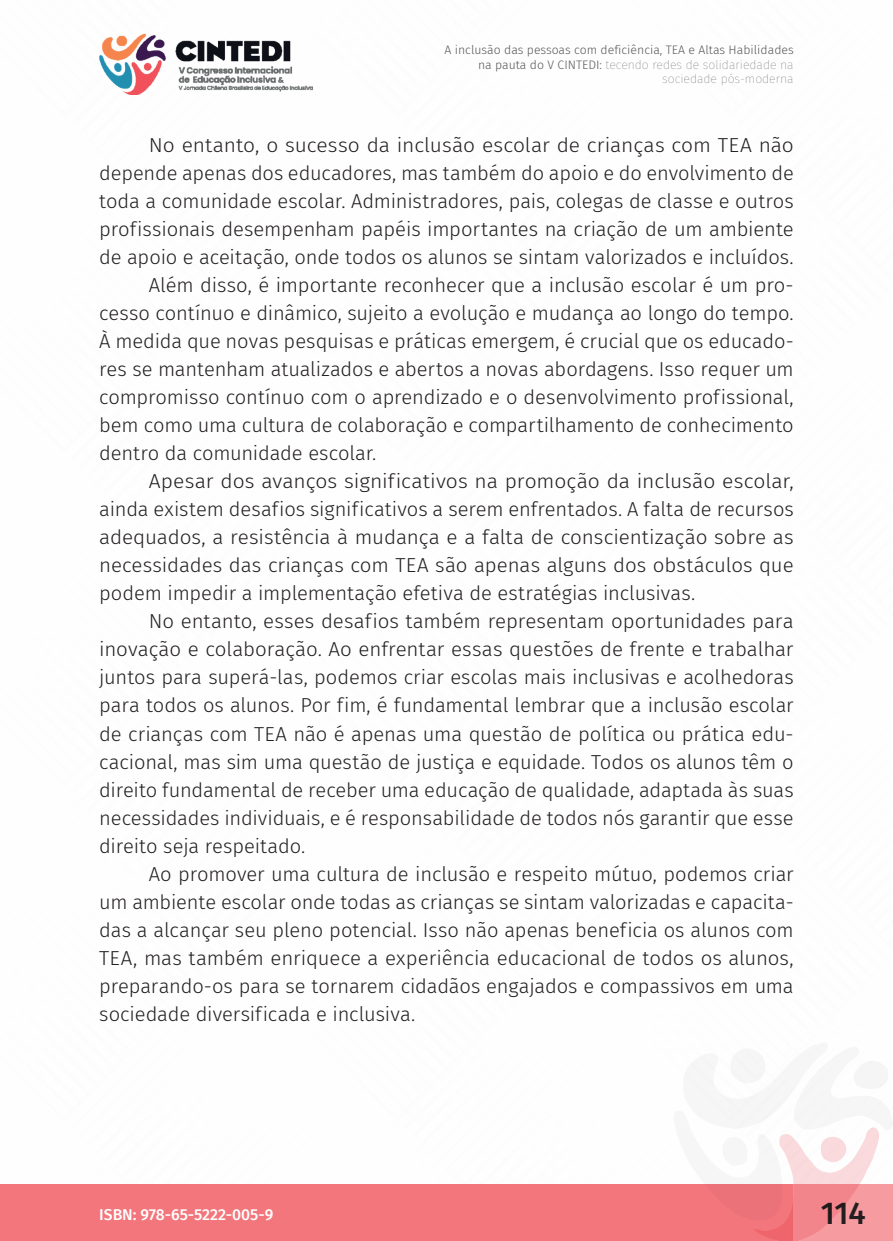
<style>
.page{position:relative;width:893px;height:1241px;background:#fff}
.page>*{position:absolute;margin:0;border:0;box-sizing:border-box;transform-origin:0 0}
.t1{font:500 31.5px "Fira Sans";color:#231f20}
._6_CORPO{font:300 20.12px/28px "Fira Sans";letter-spacing:-.005em;color:#231f20;text-align:justify}
._6_CORPO-2{font:300 20.12px/28px "Fira Sans";letter-spacing:-.005em;color:#231f20;text-align:justify;scale:1.04 1}
.t2{font:500 15.75px "Fira Sans";color:#fff}
.t3{font:300 12.25px/14.7px "Fira Sans";color:#57585a;text-align:right}
.s1{font-weight:100}
</style>
<div class="page">
<div style="left:0;top:1184px;width:794px;height:56px;background:#f2767c"></div>
<img style="left:99px;top:33px;width:214px;height:61px">
<svg style="left:688px;top:1049px;width:205px;height:191px"></svg>
<p class="t3" style="left:444px;top:42px;width:351px">A inclusão das pessoas com deficiência, TEA e Altas Habilidades na pauta do V CINTEDI: <span class="s1">tecendo redes de solidariedade na sociedade pós-moderna</span></p>
<p class="_6_CORPO-2" style="left:99px;top:131px;width:669px;text-indent:50px">No entanto, o sucesso da inclusão escolar de crianças com TEA não depende apenas dos educadores, mas também do apoio e do envolvimento de toda a comunidade escolar. Administradores, pais, colegas de classe e outros profissionais desempenham papéis importantes na criação de um ambiente de apoio e aceitação, onde todos os alunos se sintam valorizados e incluídos.</p>
<p class="_6_CORPO" style="left:99px;top:271px;width:696px;text-indent:50px">Além disso, é importante reconhecer que a inclusão escolar é um pro&shy;cesso contínuo e dinâmico, sujeito a evolução e mudança ao longo do tempo.<br>À medida que novas pesquisas e práticas emergem, é crucial que os educado&shy;res se mantenham atualizados e abertos a novas abordagens. Isso requer um compromisso contínuo com o aprendizado e o desenvolvimento profissional, bem como uma cultura de colaboração e compartilhamento de conhecimento dentro da comunidade escolar.</p>
<p class="_6_CORPO-2" style="left:99px;top:467px;width:669px;text-indent:50px">Apesar dos avanços significativos na promoção da inclusão escolar, ainda existem desafios significativos a serem enfrentados. A falta de recursos adequados, a resistência à mudança e a falta de conscientização sobre as necessidades das crianças com TEA são apenas alguns dos obstáculos que podem impedir a implementação efetiva de estratégias inclusivas.</p>
<p class="_6_CORPO" style="left:99px;top:607px;width:696px;text-indent:50px">No entanto, esses desafios também representam oportunidades para inovação e colaboração. Ao enfrentar essas questões de frente e trabalhar juntos para superá-las, podemos criar escolas mais inclusivas e acolhedoras para todos os alunos. Por fim, é fundamental lembrar que a inclusão escolar de crianças com TEA não é apenas uma questão de política ou prática edu&shy;cacional, mas sim uma questão de justiça e equidade. Todos os alunos têm o direito fundamental de receber uma educação de qualidade, adaptada às suas necessidades individuais, e é responsabilidade de todos nós garantir que esse direito seja respeitado.</p>
<p class="_6_CORPO" style="left:99px;top:859px;width:696px;text-indent:50px">Ao promover uma cultura de inclusão e respeito mútuo, podemos criar um ambiente escolar onde todas as crianças se sintam valorizadas e capacita&shy;das a alcançar seu pleno potencial. Isso não apenas beneficia os alunos com TEA, mas também enriquece a experiência educacional de todos os alunos, preparando-os para se tornarem cidadãos engajados e compassivos em uma sociedade diversificada e inclusiva.</p>
<p class="t2" style="left:99px;top:1201px;width:176px">ISBN: 978-65-5222-005-9</p>
<h1 class="t1" style="left:821px;top:1187px;width:47px">114</h1>
</div>
